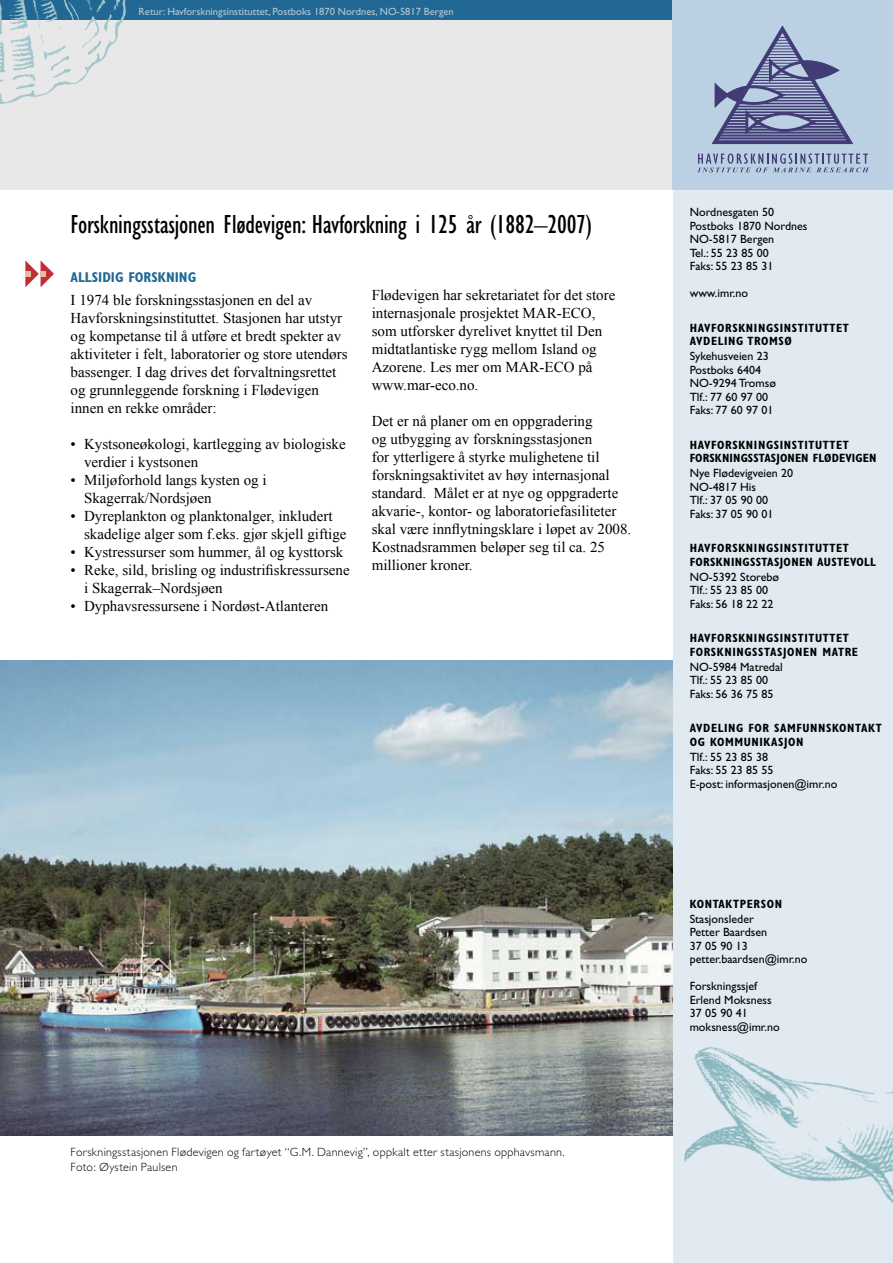
<style>
.page{position:relative;width:893px;height:1263px;background:#fff}
.page>*{position:absolute;margin:0;border:0;box-sizing:border-box;transform-origin:0 0}
.t1{font:condensed 27px "Gill Sans";letter-spacing:-.01em;color:#000}
.t2{font:15px/18px "Times New Roman";color:#000}
.t3{font:700 condensed 14.25px "Gill Sans";color:#216894}
.t4{font:12px/13.5px "Gill Sans";color:#000}
.t5{font:700 condensed 12px/13.5px "Gill Sans";letter-spacing:.05em;color:#000}
.t6{font:300 12px/14.4px "Gill Sans";letter-spacing:.02em;color:#000}
.t7{font:700 condensed 12px/13.5px "Gill Sans";letter-spacing:.01em;color:#000}
.t8{font:700 condensed 12px/13.5px "Gill Sans";letter-spacing:.03em;color:#000}
.t9{font:10.5px "Gill Sans";color:#b4c8d2}
</style>
<div class="page">
<div style="left:0;top:0;width:712px;height:190px;background:#e7e8e7"></div>
<div style="left:0;top:0;width:893px;height:20px;background:#216894"></div>
<div style="left:673px;top:169px;width:220px;height:1094px;background:#e0eaf0"></div>
<svg style="left:25px;top:260px;width:29px;height:27px"></svg>
<div style="left:673px;top:0;width:220px;height:190px;background:#bbd0e3"></div>
<img style="left:0;top:0;width:126px;height:104px">
<svg style="left:698px;top:153px;width:171px;height:19px"></svg>
<svg style="left:711px;top:25px;width:142px;height:120px"></svg>
<hr style="left:723px;top:126px;width:24px;height:2px;background:#413b76">
<hr style="left:794px;top:129px;width:49px;height:2px;background:#413b76">
<hr style="left:749px;top:129px;width:25px;height:2px;background:#413b76">
<hr style="left:722px;top:129px;width:24px;height:2px;background:#413b76">
<hr style="left:720px;top:132px;width:124px;height:2px;background:#413b76">
<hr style="left:718px;top:134px;width:128px;height:3px;background:#413b76">
<hr style="left:717px;top:137px;width:130px;height:2px;background:#413b76">
<img style="left:0;top:661px;width:673px;height:475px">
<img style="left:671px;top:945px;width:222px;height:259px">
<p class="t9" style="left:139px;top:5px;width:317px">Retur: Havforskningsinstituttet, Postboks 1870 Nordnes, NO-5817 Bergen</p>
<h1 class="t1" style="left:71px;top:209px;width:523px">Forskningsstasjonen Flødevigen: Havforskning i 125 år (1882–2007)</h1>
<p class="t4" style="left:690px;top:205px;width:119px">Nordnesgaten 50<br>Postboks 1870 Nordnes<br>NO-5817 Bergen<br>Tel.: 55 23 85 00<br>Faks: 55 23 85 31</p>
<p class="t4" style="left:690px;top:286px;width:60px">www.imr.no</p>
<p class="t5" style="left:690px;top:321px;width:29px">HAVFORSKNINGSINS</p>
<p class="t5" style="left:798px;top:321px;width:52px">TITUTTET</p>
<p class="t5" style="left:690px;top:334px;width:104px">AVDELING TROMSØ</p>
<p class="t4" style="left:690px;top:349px;width:88px">Sykehusveien 23<br>Postboks 6404<br>NO-9294 Tromsø<br>Tlf.: 77 60 97 00<br>Faks: 77 60 97 01</p>
<p class="t5" style="left:690px;top:438px;width:29px">HAVFORSKNINGSINS</p>
<p class="t3" style="left:71px;top:269px;width:127px">ALLSIDIG FORSKNING</p>
<p class="t2" style="left:71px;top:290px;width:279px">I 1974 ble forskningsstasjonen en del av Havforskningsinstituttet. Stasjonen har utstyr og kompetanse til å utføre et bredt spekter av aktiviteter i felt, laboratorier og store utendørs bassenger. I dag drives det forvaltningsrettet og grunnleggende forskning i Flødevigen innen en rekke områder:</p>
<p class="t2" style="left:84px;top:434px;width:263px;text-indent:-14px">• Kystsoneøkologi, kartlegging av biologiske verdier i kystsonen</p>
<p class="t2" style="left:84px;top:470px;width:184px;text-indent:-14px">• Miljøforhold langs kysten og i<br>Skagerrak/Nordsjøen</p>
<p class="t2" style="left:84px;top:506px;width:264px;text-indent:-14px">• Dyreplankton og planktonalger, inkludert skadelige alger som f.eks. gjør skjell giftige</p>
<p class="t2" style="left:71px;top:542px;width:274px">• Kystressurser som hummer, ål og kysttorsk</p>
<p class="t2" style="left:84px;top:560px;width:267px;text-indent:-14px">• Reke, sild, brisling og industrifiskressursene i Skagerrak–Nordsjøen</p>
<p class="t2" style="left:71px;top:596px;width:259px">• Dyphavsressursene i Nordøst-Atlanteren</p>
<p class="t2" style="left:372px;top:285px;width:245px">Flødevigen har sekretariatet for det store internasjonale prosjektet MAR-ECO, som utforsker dyrelivet knyttet til Den midtatlantiske rygg mellom Island og Azorene. Les mer om MAR-ECO på www.mar-eco.no.</p>
<p class="t2" style="left:372px;top:411px;width:261px">Det er nå planer om en oppgradering<br>og utbygging av forskningsstasjonen<br>for ytterligere å styrke mulighetene til forskningsaktivitet av høy internasjonal standard. Målet er at nye og oppgraderte akvarie-, kontor- og laboratoriefasiliteter skal være innflytningsklare i løpet av 2008.<br>Kostnadsrammen beløper seg til ca. 25 millioner kroner.</p>
<p class="t7" style="left:690px;top:438px;width:188px;text-indent:108px">TITUTTET<br>FORSKNINGSSTASJONEN FLØDEVIGEN</p>
<p class="t4" style="left:690px;top:466px;width:105px">Nye Flødevigveien 20<br>NO-4817 His<br>Tlf.: 37 05 90 00<br>Faks: 37 05 90 01</p>
<p class="t5" style="left:690px;top:541px;width:29px">HAVFORSKNINGSINS</p>
<p class="t8" style="left:690px;top:541px;width:188px;text-indent:108px">TITUTTET<br>FORSKNINGSSTASJONEN AUSTEVOLL</p>
<p class="t4" style="left:690px;top:570px;width:91px">NO-5392 Storebø<br>Tlf.: 55 23 85 00<br>Faks: 56 18 22 22</p>
<p class="t5" style="left:690px;top:631px;width:30px">HAVFORSK</p>
<p class="t5" style="left:746px;top:631px;width:15px">NINGSINS</p>
<p class="t5" style="left:690px;top:631px;width:160px;text-indent:108px">TITUTTET<br>FORSKNINGSSTASJONEN MAT</p>
<p class="t5" style="left:845px;top:645px;width:14px">RE</p>
<p class="t4" style="left:690px;top:660px;width:95px">NO-5984 Matredal<br>Tlf.: 55 23 85 00<br>Faks: 56 36 75 85</p>
<p class="t5" style="left:690px;top:721px;width:193px">AVDELING FOR SAMFUNNSKONTAKT<br>OG KOMMUNIKASJON</p>
<p class="t4" style="left:690px;top:750px;width:149px">Tlf.: 55 23 85 38<br>Faks: 55 23 85 55<br>E-post: informasjonen@imr.no</p>
<p class="t6" style="left:71px;top:1145px;width:495px">Forskningsstasjonen Flødevigen og fartøyet “G.M. Dannevig”, oppkalt etter stasjonens opphavsmann.<br>Foto: Øystein Paulsen</p>
<p class="t5" style="left:690px;top:897px;width:94px">KONTAKTPERSON</p>
<p class="t4" style="left:690px;top:912px;width:119px">Stasjonsleder<br>Petter Baardsen<br>37 05 90 13 petter.baardsen@imr.no</p>
<p class="t4" style="left:690px;top:979px;width:92px">Forskningssjef<br>Erlend Moksness<br>37 05 90 41 moksness@imr.no</p>
</div>
